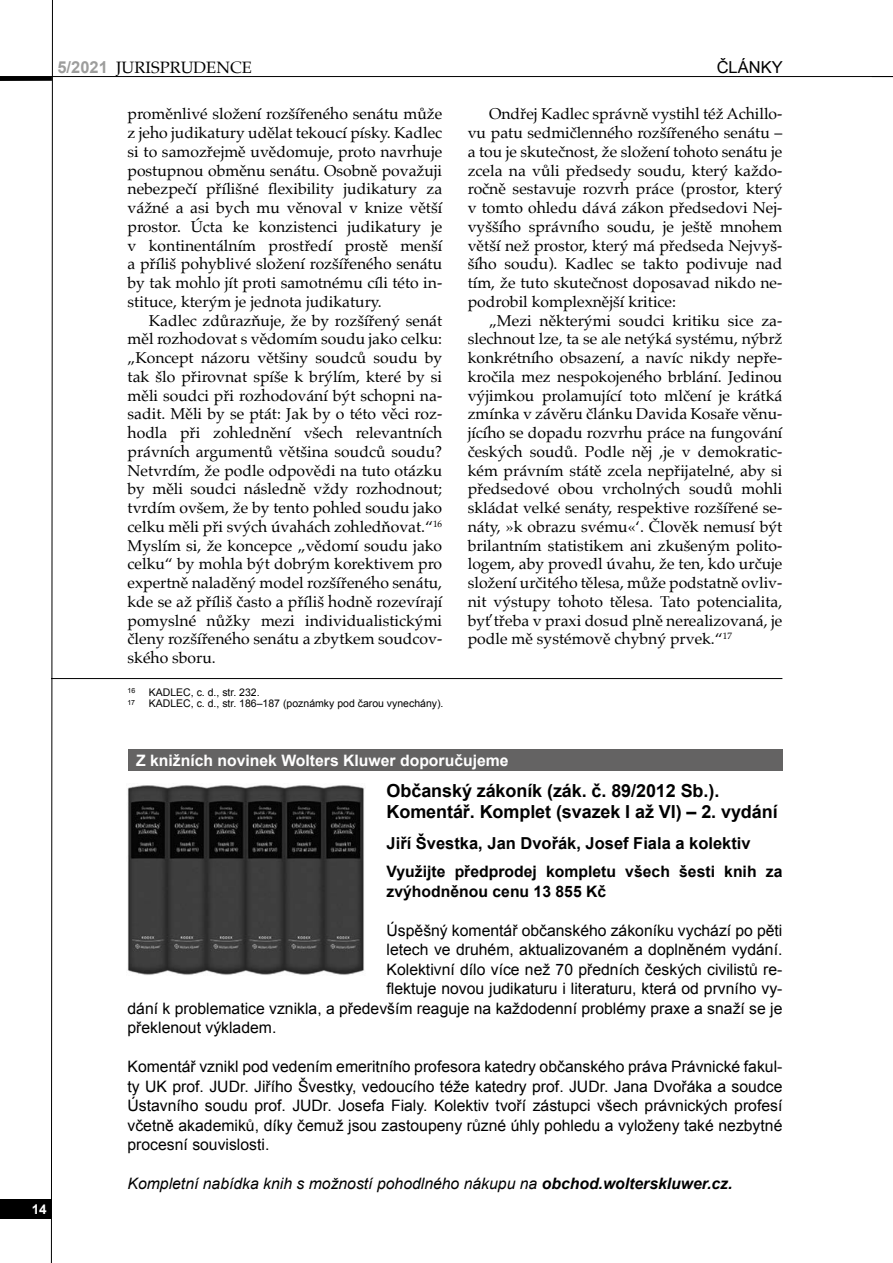
<style>
.page{position:relative;width:893px;height:1263px;background:#fff}
.page>*{position:absolute;margin:0;border:0;box-sizing:border-box;transform-origin:0 0}
.t1{font:700 18px/21px "Arial";letter-spacing:-.005em;color:#000}
.t2{font:700 16.5px "Arial";color:#000}
.t3{font:16.5px "Palatino";color:#000}
.t4{font:16.5px "Arial";color:#000}
.t5{font:15.75px/18.8px "Palatino";color:#000;text-align:justify}
.t6{font:15.75px/19.5px "Arial";color:#000;text-align:justify}
.t7{font:italic 15.75px "Arial";color:#000}
.t8{font:700 15.75px/19.5px "Arial";color:#000}
.t9{font:700 15.75px "Arial";color:#fff}
.t10{font:700 13.5px "Arial";color:#fff}
.text_poznamka{font:10.5px "Arial";color:#000}
.text_poznamka_2{font:10.5px "Arial";color:#000}
.text_poznamka_2-2{font:7.05px "Arial";color:#000}
.text_poznamka-2{font:7.05px "Arial";color:#000}
.s1{font-family:"Arial";font-weight:700;color:#9d9d9c}
.s2{font-weight:700}
</style>
<div class="page">
<svg style="left:51px;top:0;width:2px;height:1263px;background:#7f7f7f"></svg>
<hr style="left:0;top:76px;width:893px;height:1px;background:#000">
<svg style="left:0;top:77px;width:52px;height:4px"></svg>
<div style="left:0;top:1199px;width:51px;height:19px;background:#000"></div>
<hr style="left:51px;top:678px;width:731px;height:1px;background:#000">
<div style="left:128px;top:749px;width:654px;height:21px;background:#646363"></div>
<img style="left:127px;top:785px;width:237px;height:190px">
<p class="t3" style="left:57px;top:54px;width:196px"><span class="s1">5/2021</span> JURISPRUDENCE</p>
<p class="t4" style="left:717px;top:57px;width:68px">články</p>
<p class="t5" style="left:128px;top:104px;width:316px">proměnlivé složení rozšířeného senátu může z jeho judikatury udělat tekoucí písky. Kadlec si to samozřejmě uvědomuje, proto navrhuje postupnou obměnu senátu. Osobně považuji nebezpečí přílišné flexibility judikatury za vážné a asi bych mu věnoval v knize větší prostor. Úcta ke konzistenci judikatury je v kontinentálním prostředí prostě menší a příliš pohyblivé složení rozšířeného senátu by tak mohlo jít proti samotnému cíli této in&shy;stituce, kterým je jednota judikatury.</p>
<p class="t5" style="left:128px;top:311px;width:316px;text-indent:21px">Kadlec zdůrazňuje, že by rozšířený senát měl rozhodovat s vědomím soudu jako celku: „Koncept názoru většiny soudců soudu by tak šlo přirovnat spíše k brýlím, které by si měli soudci při rozhodování být schopni na&shy;sadit. Měli by se ptát: Jak by o této věci roz&shy;hodla při zohlednění všech relevantních právních argumentů většina soudců soudu?<br>Netvrdím, že podle odpovědi na tuto otázku by měli soudci následně vždy rozhodnout; tvrdím ovšem, že by tento pohled soudu jako celku měli při svých úvahách zohledňovat.“<sup>16<br></sup>Myslím si, že koncepce „vědomí soudu jako celku“ by mohla být dobrým korektivem pro expertně naladěný model rozšířeného senátu, kde se až příliš často a příliš hodně rozevírají pomyslné nůžky mezi individualistickými členy rozšířeného senátu a zbytkem soudcov&shy;ského sboru.</p>
<p class="text_poznamka_2-2" style="left:128px;top:686px;width:9px">16</p>
<p class="text_poznamka_2" style="left:149px;top:685px;width:112px">KADLEC, c. d., str. 232.</p>
<p class="text_poznamka-2" style="left:128px;top:698px;width:9px">17</p>
<p class="text_poznamka" style="left:149px;top:697px;width:296px">KADLEC, c. d., str. 186–187 (poznámky pod čarou vynechány).</p>
<p class="t5" style="left:468px;top:104px;width:316px;text-indent:21px">Ondřej Kadlec správně vystihl též Achillo&shy;vu patu sedmičlenného rozšířeného senátu – a tou je skutečnost, že složení tohoto senátu je zcela na vůli předsedy soudu, který každo&shy;ročně sestavuje rozvrh práce (prostor, který v tomto ohledu dává zákon předsedovi Nej&shy;vyššího správního soudu, je ještě mnohem větší než prostor, který má předseda Nejvyš&shy;šího soudu). Kadlec se takto podivuje nad tím, že tuto skutečnost doposavad nikdo ne&shy;podrobil komplexnější kritice:</p>
<p class="t5" style="left:468px;top:311px;width:316px;text-indent:21px">„Mezi některými soudci kritiku sice za&shy;slechnout lze, ta se ale netýká systému, nýbrž konkrétního obsazení, a navíc nikdy nepře&shy;kročila mez nespokojeného brblání. Jedinou výjimkou prolamující toto mlčení je krátká zmínka v závěru článku Davida Kosaře věnu&shy;jícího se dopadu rozvrhu práce na fungování českých soudů. Podle něj ,je v demokratic&shy;kém právním státě zcela nepřijatelné, aby si předsedové obou vrcholných soudů mohli skládat velké senáty, respektive rozšířené se&shy;náty, »k obrazu svému«‘. Člověk nemusí být brilantním statistikem ani zkušeným polito&shy;logem, aby provedl úvahu, že ten, kdo určuje složení určitého tělesa, může podstatně ovliv&shy;nit výstupy tohoto tělesa. Tato potencialita, byť třeba v praxi dosud plně nerealizovaná, je podle mě systémově chybný prvek.“<sup>17</sup></p>
<p class="t10" style="left:32px;top:1200px;width:17px">14</p>
<p class="t9" style="left:136px;top:750px;width:374px">Z knižních novinek Wolters Kluwer doporučujeme</p>
<p class="t1" style="left:387px;top:780px;width:393px">Občanský zákoník (zák. č. 89/2012 Sb.).<br>Komentář. Komplet (svazek I až VI) – 2. vydání</p>
<p class="t2" style="left:387px;top:832px;width:366px">Jiří Švestka, Jan Dvořák, Josef Fiala a kolektiv</p>
<p class="t8" style="left:387px;top:862px;width:397px">Využijte předprodej kompletu všech šesti knih za zvýhodněnou cenu 13 855 Kč</p>
<p class="t6" style="left:387px;top:920px;width:397px">Úspěšný komentář občanského zákoníku vychází po pěti</p>
<p class="t6" style="left:387px;top:940px;width:397px">letech ve druhém, aktualizovaném a doplněném vydání.</p>
<p class="t6" style="left:387px;top:959px;width:397px">Kolektivní dílo více než 70 předních českých civilistů re-</p>
<p class="t6" style="left:387px;top:979px;width:397px">flektuje novou judikaturu i literaturu, která od prvního vy-</p>
<p class="t6" style="left:128px;top:998px;width:656px">dání k problematice vznikla, a především reaguje na každodenní problémy praxe a snaží se je</p>
<p class="t6" style="left:128px;top:1018px;width:150px">překlenout výkladem.</p>
<p class="t6" style="left:128px;top:1057px;width:656px">Komentář vznikl pod vedením emeritního profesora katedry občanského práva Právnické fakul&shy;ty UK prof. JUDr. Jiřího Švestky, vedoucího téže katedry prof. JUDr. Jana Dvořáka a soudce Ústavního soudu prof. JUDr. Josefa Fialy. Kolektiv tvoří zástupci všech právnických profesí včetně akademiků, díky čemuž jsou zastoupeny různé úhly pohledu a vyloženy také nezbytné procesní souvislosti.</p>
<p class="t7" style="left:128px;top:1173px;width:606px">Kompletní nabídka knih s možností pohodlného nákupu na <span class="s2">obchod.wolterskluwer.cz.</span></p>
</div>
